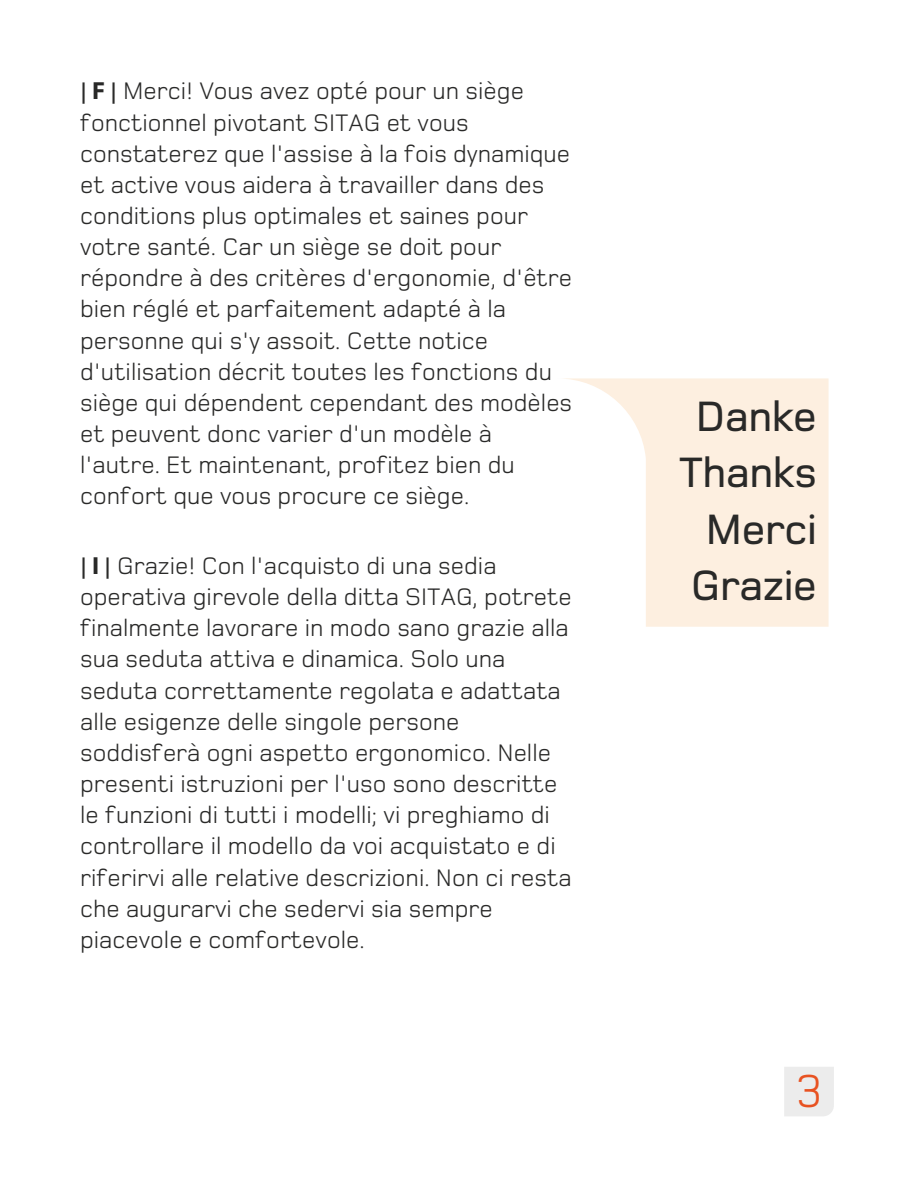
<style>
.page{position:relative;width:908px;height:1191px;background:#fff}
.page>*{position:absolute;margin:0;border:0;box-sizing:border-box;transform-origin:0 0}
.t1{font:48px "Sitag";color:#e85221}
.t2{font:500 44px/56.4px "Sitag";letter-spacing:-.01em;color:#292928;text-align:right}
.t3{font:24.8px/31.2px "Sitag";color:#292928}
.s1{font-weight:500}
.s2{font-family:"Myriad";font-weight:700}
</style>
<div class="page">
<div style="left:784px;top:1067px;width:49px;height:49px;background:#ececec"></div>
<svg style="left:564px;top:378px;width:264px;height:248px;fill:#fdefe0"></svg>
<p class="t3" style="left:80px;top:77px;width:493px"><span class="s1">|</span> <span class="s2">F</span> <span class="s1">|</span> Merci! Vous avez opté pour un siège fonctionnel pivotant SITAG et vous constaterez que l'assise à la fois dynamique et active vous aidera à travailler dans des conditions plus optimales et saines pour votre santé. Car un siège se doit pour répondre à des critères d'ergonomie, d'être bien réglé et parfaitement adapté à la personne qui s'y assoit. Cette notice d'utilisation décrit toutes les fonctions du siège qui dépendent cependant des modèles et peuvent donc varier d'un modèle à l'autre. Et maintenant, profitez bien du confort que vous procure ce siège.</p>
<p class="t3" style="left:80px;top:551px;width:493px"><span class="s1">|</span> <span class="s2">I</span> <span class="s1">|</span> Grazie! Con l'acquisto di una sedia operativa girevole della ditta SITAG, potrete finalmente lavorare in modo sano grazie alla sua seduta attiva e dinamica. Solo una seduta correttamente regolata e adattata alle esigenze delle singole persone soddisferà ogni aspetto ergonomico. Nelle presenti istruzioni per l'uso sono descritte le funzioni di tutti i modelli; vi preghiamo di controllare il modello da voi acquistato e di riferirvi alle relative descrizioni. Non ci resta che augurarvi che sedervi sia sempre piacevole e comfortevole.</p>
<h2 class="t2" style="left:679px;top:394px;width:139px">Danke<br>Thanks<br>Merci<br>Grazie</h2>
<h1 class="t1" style="left:795px;top:1070px;width:28px">3</h1>
</div>
